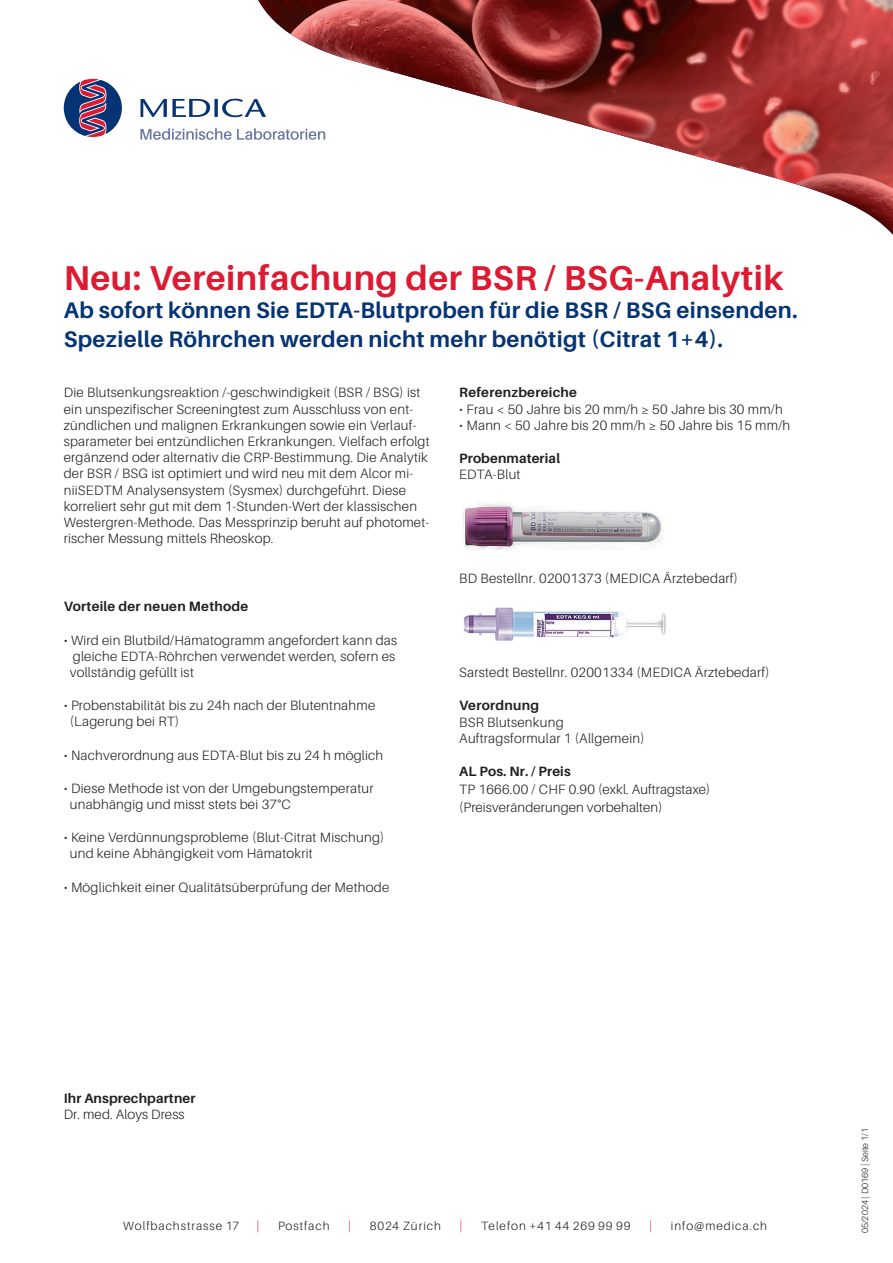
<style>
.page{position:relative;width:893px;height:1263px;background:#fff}
.page>*{position:absolute;margin:0;border:0;box-sizing:border-box;transform-origin:0 0}
.HT_klein{font:700 34.5px "Aileron";letter-spacing:.015em;color:#dc1a32}
.HT_klein-2{font:700 22.5px/28.5px "Aileron";letter-spacing:.015em;color:#053474}
.body_kleiner_2{font:300 13.5px/16.2px "Aileron";letter-spacing:.02em;color:#231f20}
.body_kleiner_2-2{font:700 13.5px/16.2px "Aileron";letter-spacing:.015em;color:#231f20}
.t1{font:300 12px "Aileron";letter-spacing:.08em;color:#231f20}
.t2{font:300 12px "Aileron";color:#dc1a32}
.t3{font:300 9px "Aileron";color:#231f20}
.s1{font-weight:300}
.s2{font-weight:700}
</style>
<div class="page">
<svg style="left:64px;top:79px;width:188px;height:61px"></svg>
<img style="left:258px;top:0;width:635px;height:235px">
<img style="left:462px;top:502px;width:201px;height:48px">
<img style="left:463px;top:607px;width:203px;height:34px">
<p class="HT_klein" style="left:64px;top:259px;width:721px">Neu: Vereinfachung der BSR / BSG-Analytik</p>
<p class="HT_klein-2" style="left:64px;top:296px;width:735px">Ab sofort können Sie EDTA-Blutproben für die BSR / BSG einsenden.<br>Spezielle Röhrchen werden nicht mehr benötigt (Citrat 1+4).</p>
<p class="body_kleiner_2" style="left:64px;top:385px;width:367px">Die Blutsenkungsreaktion /-geschwindigkeit (BSR / BSG) ist ein unspezifischer Screeningtest zum Ausschluss von ent&shy;zündlichen und malignen Erkrankungen sowie ein Verlauf&shy;sparameter bei entzündlichen Erkrankungen. Vielfach erfolgt ergänzend oder alternativ die CRP-Bestimmung. Die Analytik der BSR / BSG ist optimiert und wird neu mit dem Alcor mi&shy;niiSEDTM Analysensystem (Sysmex) durchgeführt. Diese korreliert sehr gut mit dem 1-Stunden-Wert der klassischen Westergren-Methode. Das Messprinzip beruht auf photomet&shy;rischer Messung mittels Rheoskop.</p>
<p class="body_kleiner_2-2" style="left:459px;top:385px;width:119px">Referenzbereiche</p>
<p class="body_kleiner_2" style="left:459px;top:401px;width:325px">• Frau &lt; 50 Jahre bis 20 mm/h ≥ 50 Jahre bis 30 mm/h</p>
<p class="body_kleiner_2" style="left:459px;top:417px;width:332px">• Mann &lt; 50 Jahre bis 20 mm/h ≥ 50 Jahre bis 15 mm/h</p>
<p class="body_kleiner_2-2" style="left:459px;top:450px;width:102px">Probenmaterial<br><span class="s1">EDTA-Blut</span></p>
<p class="body_kleiner_2-2" style="left:64px;top:599px;width:186px">Vorteile der neuen Methode</p>
<p class="body_kleiner_2" style="left:70px;top:632px;width:329px;text-indent:-6px">• Wird ein Blutbild/Hämatogramm angefordert kann das gleiche EDTA-Röhrchen verwendet werden, sofern es vollständig gefüllt ist</p>
<p class="body_kleiner_2" style="left:70px;top:698px;width:307px;text-indent:-6px">• Probenstabilität bis zu 24h nach der Blutentnahme (Lagerung bei RT)</p>
<p class="body_kleiner_2" style="left:64px;top:747px;width:321px">• Nachverordnung aus EDTA-Blut bis zu 24 h möglich</p>
<p class="body_kleiner_2" style="left:70px;top:780px;width:305px;text-indent:-6px">• Diese Methode ist von der Umgebungstemperatur unabhängig und misst stets bei 37°C</p>
<p class="body_kleiner_2" style="left:70px;top:830px;width:316px;text-indent:-6px">• Keine Verdünnungsprobleme (Blut-Citrat Mischung) und keine Abhängigkeit vom Hämatokrit</p>
<p class="body_kleiner_2" style="left:64px;top:879px;width:327px">• Möglichkeit einer Qualitätsüberprüfung der Methode</p>
<p class="body_kleiner_2" style="left:459px;top:571px;width:280px">BD Bestellnr. 02001373 (MEDICA Ärztebedarf)</p>
<p class="body_kleiner_2" style="left:459px;top:664px;width:312px">Sarstedt Bestellnr. 02001334 (MEDICA Ärztebedarf)</p>
<p class="body_kleiner_2" style="left:459px;top:698px;width:187px"><span class="s2">Verordnung<br></span>BSR Blutsenkung<br>Auftragsformular 1 (Allgemein)</p>
<p class="body_kleiner_2" style="left:459px;top:762px;width:253px;line-height:18px"><span class="s2">AL Pos. Nr. / Preis<br></span>TP 1666.00 / CHF 0.90 (exkl. Auftragstaxe) (Preisveränderungen vorbehalten)</p>
<p class="body_kleiner_2-2" style="left:64px;top:1090px;width:133px">Ihr Ansprechpartner<br><span class="s1">Dr. med. Aloys Dress</span></p>
<p class="t1" style="left:123px;top:1219px;width:118px">Wolfbachstrasse 17</p>
<p class="t2" style="left:256px;top:1219px;width:4px">|</p>
<p class="t1" style="left:278px;top:1219px;width:53px">Postfach</p>
<p class="t2" style="left:348px;top:1219px;width:4px">|</p>
<p class="t1" style="left:370px;top:1219px;width:72px">8024 Zürich</p>
<p class="t2" style="left:460px;top:1219px;width:4px">|</p>
<p class="t1" style="left:481px;top:1219px;width:151px">Telefon +41 44 269 99 99</p>
<p class="t2" style="left:649px;top:1219px;width:4px">|</p>
<p class="t1" style="left:671px;top:1219px;width:98px">info@medica.ch</p>
<p class="t3" style="left:860px;top:1233px;width:106px;rotate:-90deg">05/2024 | D0169 | Seite 1/1</p>
</div>
